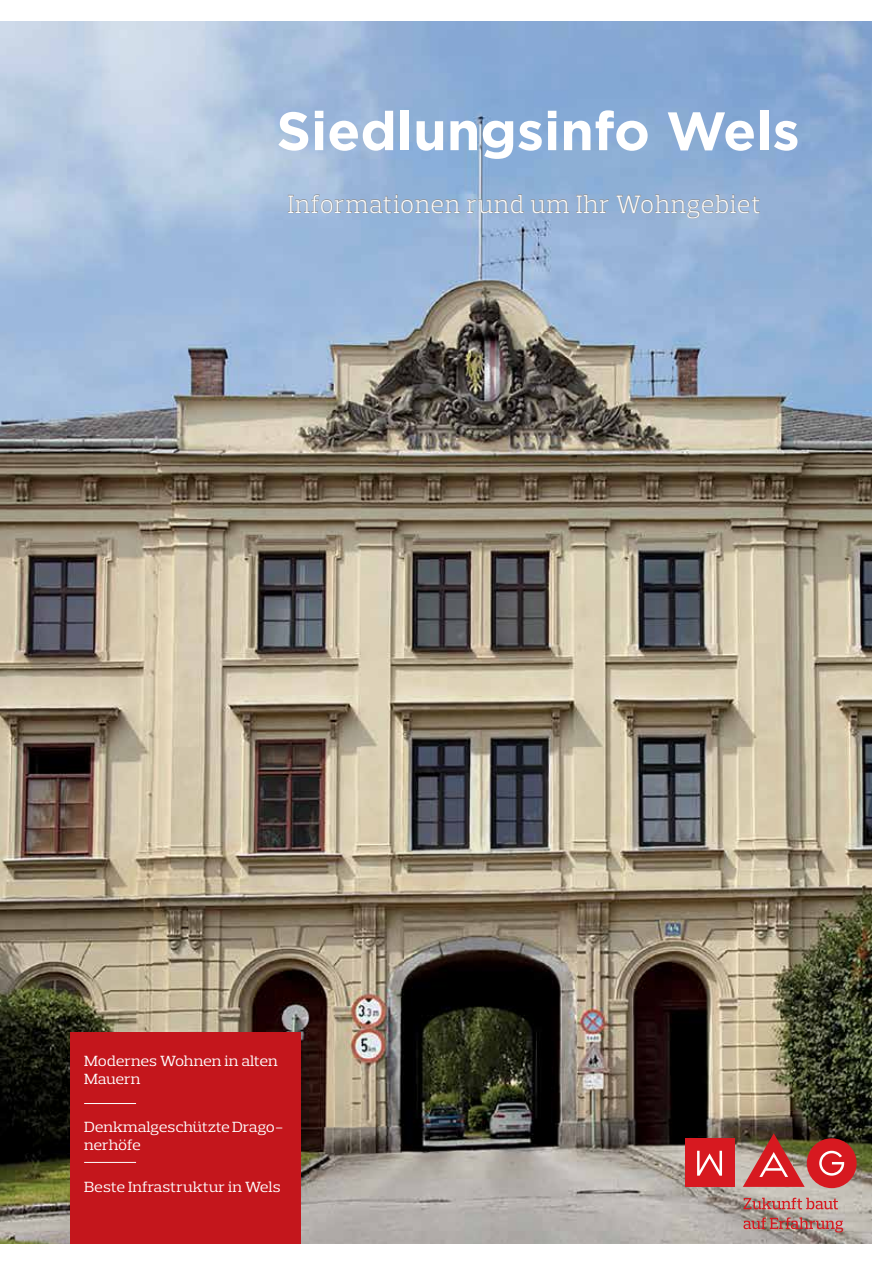
<style>
.page{position:relative;width:893px;height:1263px;background:#fff}
.page>*{position:absolute;margin:0;border:0;box-sizing:border-box;transform-origin:0 0}
.t1{font:700 54px "Gotham";color:#fff}
.t2{font:300 25.5px "Prelo Slab";letter-spacing:.03em;color:#fff}
.t3{font:15px/18px "Prelo Slab";color:#fff;scale:1.1 1}
</style>
<div class="page">
<img style="left:0;top:21px;width:872px;height:1223px">
<div style="left:70px;top:1032px;width:230px;height:212px;background:#c4161c"></div>
<div style="left:685px;top:1138px;width:49px;height:49px;background:#d71920"></div>
<svg style="left:697px;top:1151px;width:25px;height:25px"></svg>
<svg style="left:743px;top:1133px;width:62px;height:54px"></svg>
<div style="left:807px;top:1138px;width:50px;height:50px;background:#d71920;border-radius:50%"></div>
<svg style="left:819px;top:1151px;width:25px;height:25px"></svg>
<svg style="left:743px;top:1198px;width:95px;height:11px"></svg>
<svg style="left:743px;top:1217px;width:100px;height:15px"></svg>
<svg style="left:288px;top:194px;width:172px;height:20px"></svg>
<svg style="left:467px;top:194px;width:57px;height:20px"></svg>
<svg style="left:530px;top:199px;width:39px;height:15px"></svg>
<svg style="left:576px;top:194px;width:33px;height:19px"></svg>
<svg style="left:616px;top:194px;width:144px;height:25px"></svg>
<hr style="left:84px;top:1103px;width:52px;height:1px;background:#fff">
<hr style="left:84px;top:1162px;width:52px;height:1px;background:#fff">
<h1 class="t1" style="left:276px;top:100px;width:525px">Siedlungsinfo Wels</h1>
<h2 class="t2" style="left:288px;top:188px;width:475px">Informationen rund um Ihr Wohngebiet</h2>
<p class="t3" style="left:84px;top:1052px;width:178px">Modernes Wohnen in alten<br>Mauern</p>
<p class="t3" style="left:84px;top:1118px;width:182px">Denkmalgeschützte Drago&shy;nerhöfe</p>
<p class="t3" style="left:84px;top:1178px;width:180px">Beste Infrastruktur in Wels</p>
</div>
